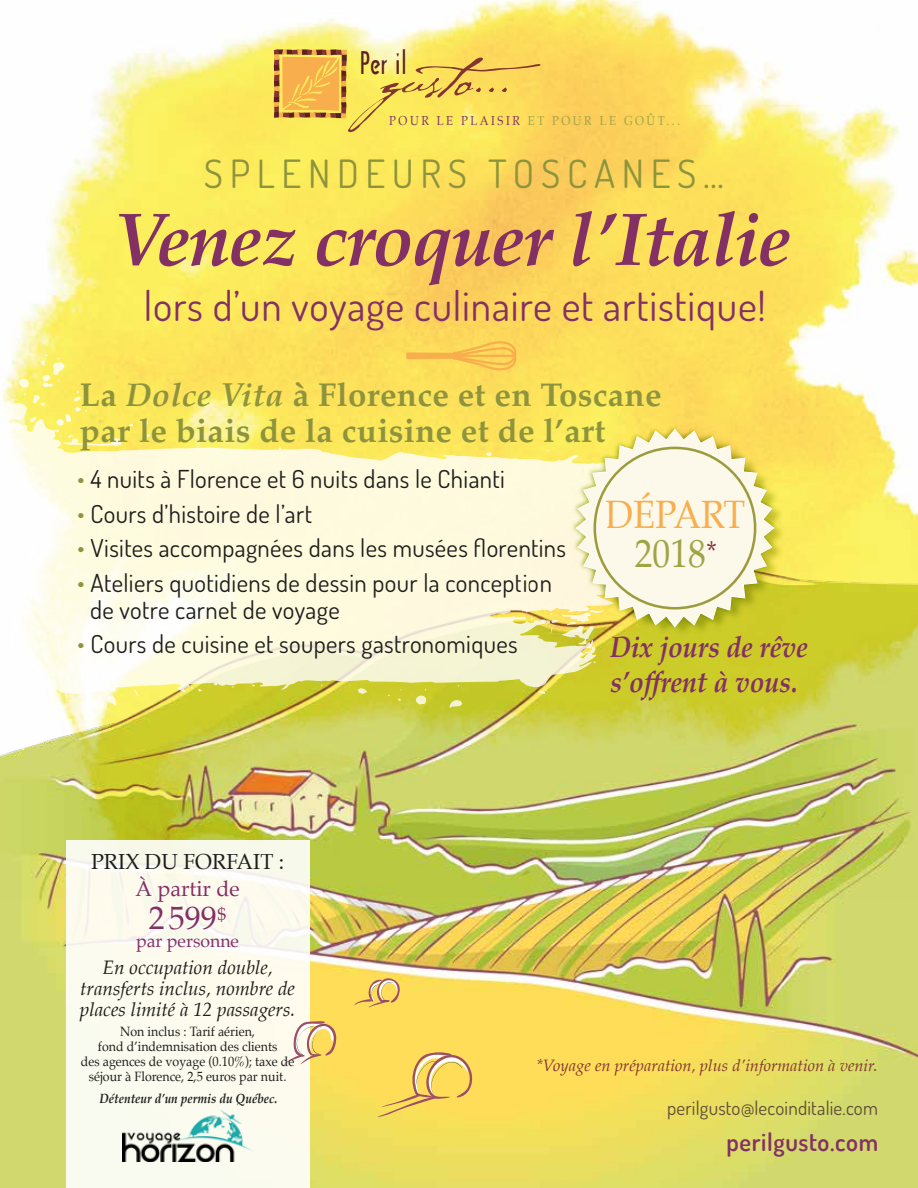
<style>
.page{position:relative;width:918px;height:1188px;background:#fff}
.page>*{position:absolute;margin:0;border:0;box-sizing:border-box;transform-origin:0 0}
.t1{font:italic 700 75px "Palatino";letter-spacing:-.02em;color:#833065}
.t2{font:59.4px "Cezanne";color:#843532}
.t3{font:40.95px "Dosis";letter-spacing:.02em;color:#833065}
.t4{font:39.6px/39.6px "Palatino";color:#f8ae4c;text-align:center;scale:.9 1}
.t5{font:39px "Dosis";letter-spacing:.17em;color:#8e943d}
.t6{font:700 33px/36px "Palatino";letter-spacing:.01em;color:#8e943d}
.t7{font:32.7px "Palatino";color:#833065}
.t8{font:italic 700 29.7px/34.8px "Palatino";letter-spacing:-.005em;color:#833065;scale:.9 1}
.t9{font:29.7px "Arquitectura";color:#5b221e}
.t10{font:24.75px/27px "Dosis";letter-spacing:.015em;color:#1d1d1b}
.t11{font:600 24.45px "Dosis";letter-spacing:.025em;color:#833065}
.t12{font:21.75px "Palatino";color:#1d1d1b}
.t13{font:21.75px "Palatino";color:#833065}
.t14{font:italic 19.5px/21px "Palatino";color:#1d1d1b;text-align:center}
.t15{font:19.05px "Dosis";letter-spacing:.01em;color:#5d4c38}
.t16{font:18px "Palatino";color:#833065}
.t17{font:italic 16.5px "Palatino";color:#843532}
.t18{font:13.5px/15px "Palatino";color:#1d1d1b;text-align:center;scale:.92 1}
.t19{font:italic 700 13.5px "Palatino";color:#1d1d1b;scale:.88 1}
.t20{font:13.05px "Palatino";letter-spacing:.225em;color:#9fa445;scale:.87 1}
.s1{color:#833065}
.s2{font-style:italic}
.s3{color:#8e943d}
.s4{color:#9fa445}
.s5{font-size:29.7px;color:#843532}
</style>
<div class="page">
<img style="left:0;top:898px;width:918px;height:290px">
<img style="left:0;top:0;width:918px;height:898px">
<svg style="left:274px;top:49px;width:73px;height:69px;background:#e0a449"></svg>
<div style="left:66px;top:840px;width:243px;height:348px;background:#fbfbee"></div>
<svg style="left:369px;top:1002px;width:16px;height:6px"></svg>
<svg style="left:354px;top:978px;width:46px;height:27px"></svg>
<svg style="left:283px;top:1021px;width:54px;height:44px"></svg>
<svg style="left:377px;top:1049px;width:97px;height:68px;background:#f3d060"></svg>
<svg style="left:0;top:329px;width:736px;height:493px;background:#ece696"></svg>
<img style="left:521px;top:374px;width:306px;height:306px">
<img style="left:530px;top:380px;width:305px;height:306px">
<svg style="left:575px;top:429px;width:200px;height:199px;background:#ebe291"></svg>
<svg style="left:594px;top:447px;width:162px;height:163px"></svg>
<div style="left:596px;top:449px;width:158px;height:158px;background:#fcf8ea;border-radius:50%"></div>
<img style="left:123px;top:1111px;width:130px;height:51px">
<p class="t9" style="left:360px;top:44px;width:48px">Per il</p>
<p class="t20" style="left:389px;top:110px;width:336px"><span class="s1">POUR LE PLAISIR</span> ET POUR LE GOÛT...</p>
<h2 class="t2" style="left:381px;top:36px;width:186px">gusto...</h2>
<h3 class="t5" style="left:204px;top:149px;width:521px">SPLENDEURS TOSCANES…</h3>
<h1 class="t1" style="left:114px;top:177px;width:679px">Venez croquer l’Italie</h1>
<h3 class="t3" style="left:144px;top:280px;width:624px">lors d’un voyage culinaire et artistique!</h3>
<h3 class="t6" style="left:80px;top:376px;width:583px">La <span class="s2">Dolce Vita</span> à Florence et en Toscane par le biais de la cuisine et de l’art</h3>
<p class="t10" style="left:77px;top:465px;width:429px"><span class="s3">•</span> 4 nuits à Florence et 6 nuits dans le Chianti</p>
<p class="t10" style="left:77px;top:500px;width:236px"><span class="s3">•</span> Cours d’histoire de l’art</p>
<p class="t10" style="left:77px;top:534px;width:490px"><span class="s3">•</span> Visites accompagnées dans les musées florentins</p>
<p class="t10" style="left:90px;top:569px;width:463px;text-indent:-13px"><span class="s3">•</span> Ateliers quotidiens de dessin pour la conception de votre carnet de voyage</p>
<p class="t10" style="left:77px;top:630px;width:442px"><span class="s3">•</span> Cours de cuisine et soupers gastronomiques</p>
<h3 class="t4" style="left:606px;top:494px;width:157px">DÉPART<br><span class="s4">2018</span><span class="s5">*</span></h3>
<p class="t8" style="left:610px;top:630px;width:222px">Dix jours de rêve s’offrent à vous.</p>
<p class="t12" style="left:91px;top:844px;width:195px">PRIX DU FORFAIT :</p>
<p class="t13" style="left:136px;top:871px;width:106px">À partir de</p>
<h3 class="t7" style="left:149px;top:891px;width:79px">2599<sup>$</sup></h3>
<p class="t16" style="left:136px;top:926px;width:104px">par personne</p>
<p class="t14" style="left:80px;top:957px;width:217px">En occupation double, transferts inclus, nombre de places limité à 12 passagers.</p>
<p class="t18" style="left:81px;top:1024px;width:234px">Non inclus : Tarif aérien,<br>fond d’indemnisation des clients<br>des agences de voyage (0.10%); taxe de séjour à Florence, 2,5 euros par nuit.</p>
<p class="t19" style="left:100px;top:1087px;width:203px">Détenteur d’un permis du Québec.</p>
<p class="t17" style="left:536px;top:1051px;width:343px">*Voyage en préparation, plus d’information à venir.</p>
<p class="t15" style="left:667px;top:1095px;width:212px">perilgusto@lecoinditalie.com</p>
<p class="t11" style="left:727px;top:1126px;width:153px">perilgusto.com</p>
</div>
